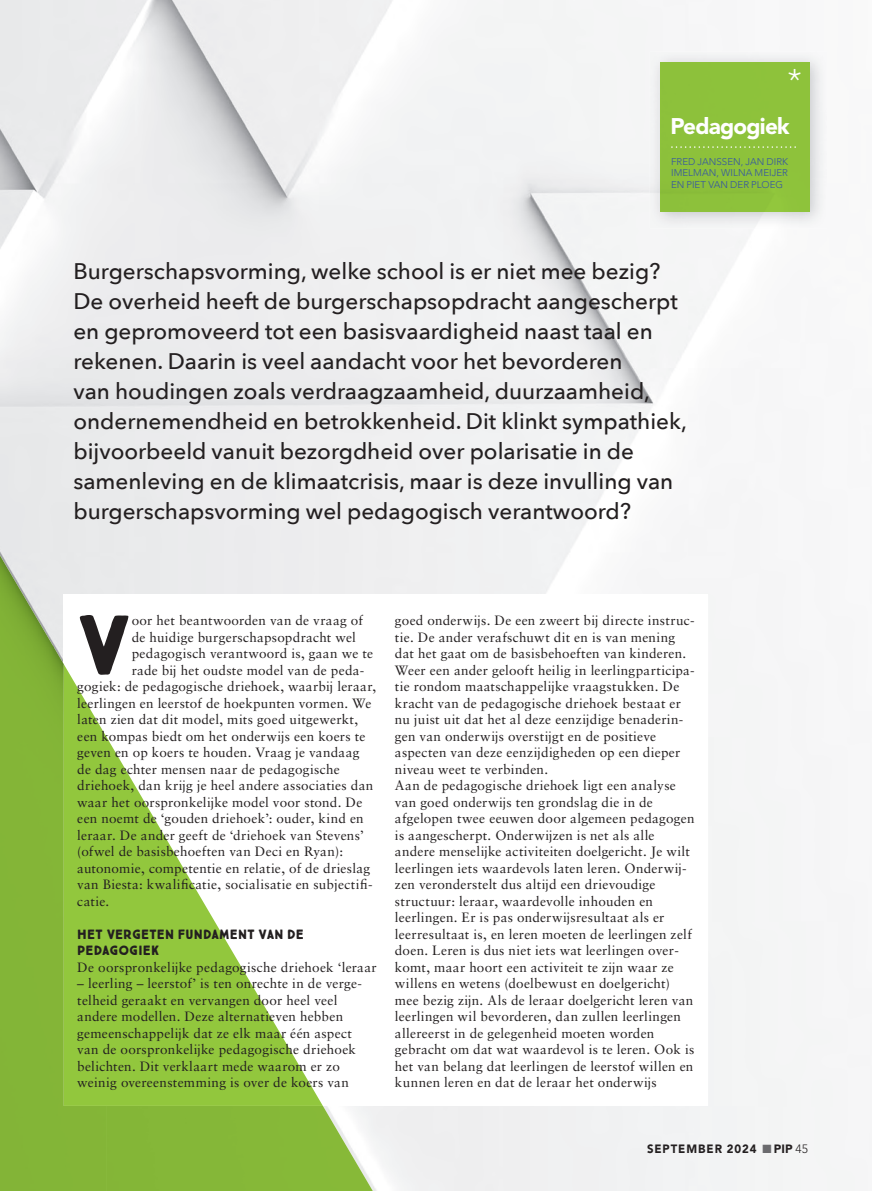
<style>
.page{position:relative;width:872px;height:1191px;background:#fff}
.page>*{position:absolute;margin:0;border:0;box-sizing:border-box;transform-origin:0 0}
.t1{font:900 84.45px "True North";color:#231f20}
.t2{font:300 32.55px "Avenir LT Std";color:#fff}
.t3{font:500 22.5px/30px "Avenir Next";color:#231f20}
.t4{font:900 22.5px "Avenir LT Std";letter-spacing:-.035em;color:#fff}
.t5{font:13.5px/16.5px "Sabon LT Pro";letter-spacing:.015em;color:#231f20}
.t6{font:900 13.5px/16.5px "True North";color:#231f20}
.t7{font:900 12px "Avenir LT Std";letter-spacing:.08em;color:#231f20;scale:.95 1}
.t8{font:300 9.75px/11.7px "Avenir LT Std";letter-spacing:.005em;color:#3454a4;text-align:justify}
.s1{color:#6b6b6e}
.s2{font-weight:300}
</style>
<div class="page">
<img style="left:649px;top:51px;width:178px;height:177px">
<div style="left:660px;top:63px;width:149px;height:149px;background:#8dc23b"></div>
<svg style="left:671px;top:146px;width:125px;height:2px"></svg>
<img style="left:0;top:555px;width:53px;height:636px">
<img style="left:53px;top:645px;width:53px;height:546px">
<img style="left:106px;top:1106px;width:267px;height:85px">
<svg style="left:64px;top:664px;width:259px;height:442px;fill:#92c73d"></svg>
<h2 class="t2" style="left:787px;top:62px;width:16px">*</h2>
<h3 class="t4" style="left:670px;top:113px;width:121px">Pedagogiek</h3>
<p class="t8" style="left:671px;top:156px;width:119px">FRED JANSSEN, JAN DIRK IMELMAN, WILNA MEIJER EN PIET VAN DER PLOEG</p>
<p class="t3" style="left:73px;top:255px;width:615px">Burgerschapsvorming, welke school is er niet mee bezig?<br>De overheid heeft de burgerschapsopdracht aangescherpt en gepromoveerd tot een basisvaardigheid naast taal en rekenen. Daarin is veel aandacht voor het bevorderen<br>van houdingen zoals verdraagzaamheid, duurzaamheid, ondernemendheid en betrokkenheid. Dit klinkt sympathiek, bijvoorbeeld vanuit bezorgdheid over polarisatie in de samenleving en de klimaatcrisis, maar is deze invulling van burgerschapsvorming wel pedagogisch verantwoord?</p>
<h1 class="t1" style="left:77px;top:593px;width:55px">V</h1>
<p class="t5" style="left:132px;top:611px;width:233px">oor het beantwoorden van de vraag of</p>
<p class="t5" style="left:132px;top:628px;width:226px">de huidige burgerschapsopdracht wel</p>
<p class="t5" style="left:132px;top:644px;width:243px">pedagogisch verantwoord is, gaan we te</p>
<p class="t5" style="left:132px;top:661px;width:234px">rade bij het oudste model van de peda-</p>
<p class="t5" style="left:77px;top:677px;width:300px">gogiek: de pedagogische driehoek, waarbij leraar,</p>
<p class="t5" style="left:77px;top:694px;width:295px">leerlingen en leerstof de hoekpunten vormen. We</p>
<p class="t5" style="left:77px;top:710px;width:282px">laten zien dat dit model, mits goed uitgewerkt,</p>
<p class="t5" style="left:77px;top:727px;width:290px">een kompas biedt om het onderwijs een koers te</p>
<p class="t5" style="left:77px;top:743px;width:284px">geven en op koers te houden. Vraag je vandaag</p>
<p class="t5" style="left:77px;top:760px;width:264px">de dag echter mensen naar de pedagogische</p>
<p class="t5" style="left:77px;top:776px;width:298px">driehoek, dan krijg je heel andere associaties dan</p>
<p class="t5" style="left:77px;top:793px;width:287px">waar het oorspronkelijke model voor stond. De</p>
<p class="t5" style="left:77px;top:809px;width:288px">een noemt de ‘gouden driehoek’: ouder, kind en</p>
<p class="t5" style="left:77px;top:826px;width:288px">leraar. De ander geeft de ‘driehoek van Stevens’</p>
<p class="t5" style="left:77px;top:842px;width:267px">(ofwel de basisbehoeften van Deci en Ryan):</p>
<p class="t5" style="left:77px;top:859px;width:294px">autonomie, competentie en relatie, of de drieslag</p>
<p class="t5" style="left:77px;top:875px;width:297px">van Biesta: kwalificatie, socialisatie en subjectifi-</p>
<p class="t5" style="left:77px;top:892px;width:34px">catie.</p>
<p class="t6" style="left:77px;top:925px;width:228px">HET VERGETEN FUNDAMENT VAN DE<br>PEDAGOGIEK</p>
<p class="t5" style="left:77px;top:958px;width:301px">De oorspronkelijke pedagogische driehoek ‘leraar</p>
<p class="t5" style="left:77px;top:974px;width:286px">– leerling – leerstof’ is ten onrechte in de verge&shy;telheid geraakt en vervangen door heel veel andere modellen. Deze alternatieven hebben gemeenschappelijk dat ze elk maar één aspect van de oorspronkelijke pedagogische driehoek belichten. Dit verklaart mede waarom er zo weinig overeenstemming is over de koers van</p>
<p class="t5" style="left:395px;top:611px;width:301px">goed onderwijs. De een zweert bij directe instruc&shy;tie. De ander verafschuwt dit en is van mening dat het gaat om de basisbehoeften van kinderen.<br>Weer een ander gelooft heilig in leerlingparticipa&shy;tie rondom maatschappelijke vraagstukken. De kracht van de pedagogische driehoek bestaat er nu juist uit dat het al deze eenzijdige benaderin&shy;gen van onderwijs overstijgt en de positieve aspecten van deze eenzijdigheden op een dieper niveau weet te verbinden.<br>Aan de pedagogische driehoek ligt een analyse van goed onderwijs ten grondslag die in de afgelopen twee eeuwen door algemeen pedagogen is aangescherpt. Onderwijzen is net als alle andere menselijke activiteiten doelgericht. Je wilt leerlingen iets waardevols laten leren. Onderwij&shy;zen veronderstelt dus altijd een drievoudige structuur: leraar, waardevolle inhouden en leerlingen. Er is pas onderwijsresultaat als er leerresultaat is, en leren moeten de leerlingen zelf doen. Leren is dus niet iets wat leerlingen over&shy;komt, maar hoort een activiteit te zijn waar ze willens en wetens (doelbewust en doelgericht) mee bezig zijn. Als de leraar doelgericht leren van leerlingen wil bevorderen, dan zullen leerlingen allereerst in de gelegenheid moeten worden gebracht om dat wat waardevol is te leren. Ook is het van belang dat leerlingen de leerstof willen en kunnen leren en dat de leraar het onderwijs</p>
<p class="t7" style="left:644px;top:1141px;width:155px">SEPTEMBER 2024 <span class="s1">■</span> PIP</p>
<p class="t7" style="left:647px;top:1141px;width:171px">SEPTEMBER 2024 <span class="s1">■</span> PIP <span class="s2">45</span></p>
</div>
